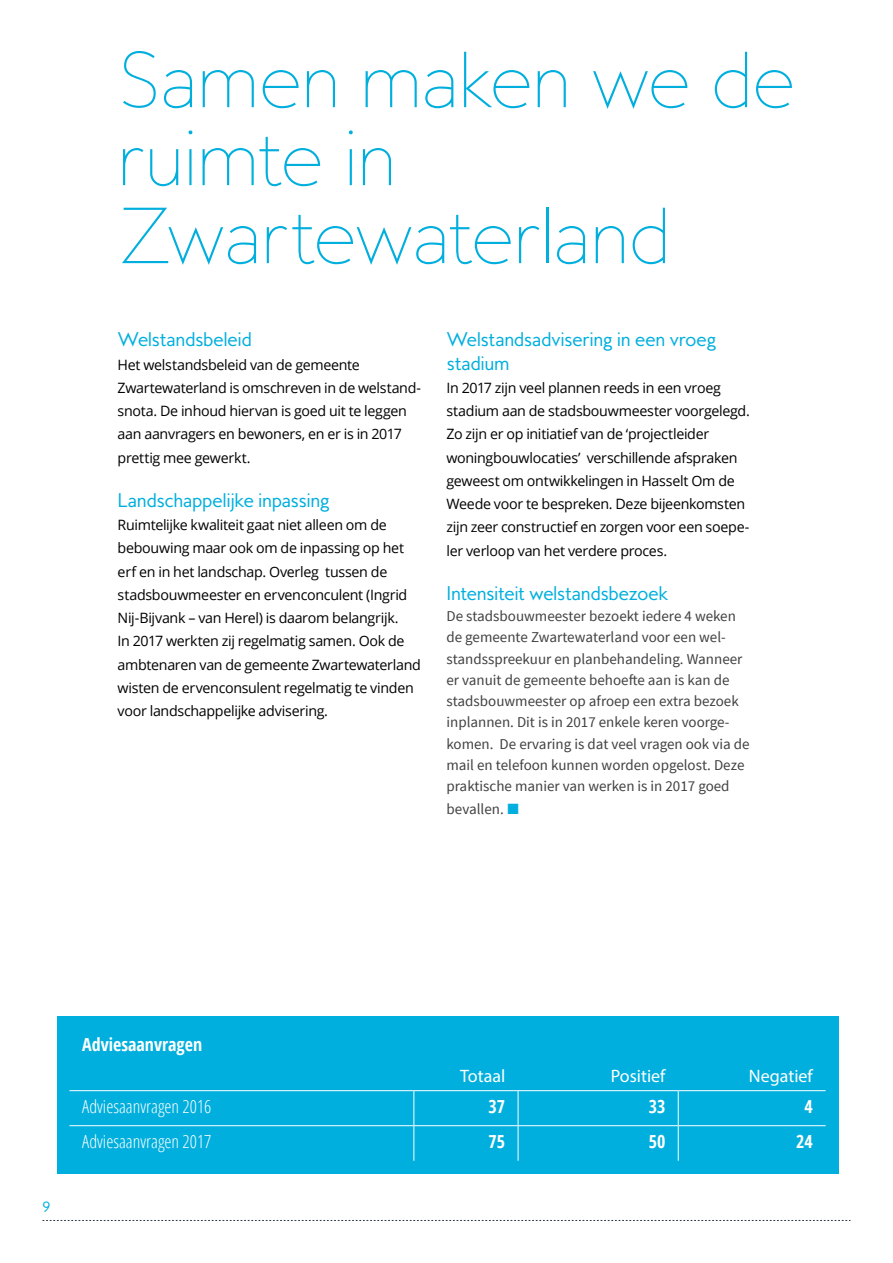
<style>
.page{position:relative;width:893px;height:1263px;background:#fff}
.page>*{position:absolute;margin:0;border:0;box-sizing:border-box;transform-origin:0 0}
.t1{font:100 72px/78px "MB Empire";letter-spacing:-.01em;color:#00afde}
.t2{font:18px/23.2px "MB Empire";letter-spacing:-.03em;color:#00afde}
.t3{font:300 18px "Open Sans Condensed";color:#fff}
.t4{font:700 18px "Open Sans Condensed";color:#fff}
.t5{font:18px "Myriad Pro";color:#fff}
.t6{font:15px/21.3px "Source Sans Pro";color:#414042}
.t7{font:14.25px/23.2px "Open Sans";letter-spacing:-.02em;color:#000}
.t8{font:13.5px "MB Empire";color:#00afde}
</style>
<div class="page">
<svg style="left:43px;top:1220px;width:807px;height:1px"></svg>
<div style="left:57px;top:1016px;width:781px;height:158px;background:#00afde"></div>
<hr style="left:413px;top:1091px;width:1px;height:34px;background:#fff">
<hr style="left:518px;top:1091px;width:1px;height:34px;background:#fff">
<hr style="left:678px;top:1091px;width:1px;height:34px;background:#fff">
<hr style="left:69px;top:1125px;width:345px;height:1px;background:#fff">
<hr style="left:414px;top:1125px;width:104px;height:1px;background:#fff">
<hr style="left:413px;top:1126px;width:1px;height:35px;background:#fff">
<hr style="left:518px;top:1125px;width:160px;height:1px;background:#fff">
<hr style="left:518px;top:1126px;width:1px;height:35px;background:#fff">
<hr style="left:678px;top:1125px;width:148px;height:1px;background:#fff">
<hr style="left:678px;top:1126px;width:1px;height:35px;background:#fff">
<hr style="left:69px;top:1090px;width:345px;height:1px;background:#fff">
<hr style="left:414px;top:1090px;width:104px;height:1px;background:#fff">
<hr style="left:518px;top:1090px;width:160px;height:1px;background:#fff">
<hr style="left:678px;top:1090px;width:148px;height:1px;background:#fff">
<h1 class="t1" style="left:118px;top:41px;width:679px">Samen maken we de ruimte in<br>Zwartewaterland</h1>
<p class="t2" style="left:118px;top:328px;width:136px">Welstandsbeleid</p>
<p class="t7" style="left:118px;top:352px;width:305px">Het welstandsbeleid van de gemeente Zwartewaterland is omschreven in de welstand&shy;snota. De inhoud hiervan is goed uit te leggen aan aanvragers en bewoners, en er is in 2017 prettig mee gewerkt.</p>
<p class="t2" style="left:118px;top:488px;width:214px">Landschappelijke inpassing</p>
<p class="t7" style="left:118px;top:513px;width:305px">Ruimtelijke kwaliteit gaat niet alleen om de bebouwing maar ook om de inpassing op het erf en in het landschap. Overleg tussen de stadsbouwmeester en ervenconculent (Ingrid Nij-Bijvank – van Herel) is daarom belangrijk.<br>In 2017 werkten zij regelmatig samen. Ook de ambtenaren van de gemeente Zwartewaterland wisten de ervenconsulent regelmatig te vinden voor landschappelijke advisering.</p>
<p class="t2" style="left:446px;top:328px;width:272px">Welstandsadvisering in een vroeg stadium</p>
<p class="t7" style="left:446px;top:376px;width:305px">In 2017 zijn veel plannen reeds in een vroeg stadium aan de stadsbouwmeester voorgelegd.<br>Zo zijn er op initiatief van de ‘projectleider woningbouwlocaties’ verschillende afspraken geweest om ontwikkelingen in Hasselt Om de Weede voor te bespreken. Deze bijeenkomsten zijn zeer constructief en zorgen voor een soepe&shy;ler verloop van het verdere proces.</p>
<p class="t2" style="left:446px;top:581px;width:224px">Intensiteit welstandsbezoek</p>
<p class="t6" style="left:446px;top:606px;width:305px">De stadsbouwmeester bezoekt iedere 4 weken de gemeente Zwartewaterland voor een wel&shy;standsspreekuur en planbehandeling. Wanneer er vanuit de gemeente behoefte aan is kan de stadsbouwmeester op afroep een extra bezoek inplannen. Dit is in 2017 enkele keren voorge&shy;komen. De ervaring is dat veel vragen ook via de mail en telefoon kunnen worden opgelost. Deze praktische manier van werken is in 2017 goed</p>
<p class="t6" style="left:446px;top:799px;width:59px">bevallen.</p>
<p class="t8" style="left:43px;top:1198px;width:10px">9</p>
<p class="t4" style="left:82px;top:1032px;width:122px">Adviesaanvragen</p>
<p class="t5" style="left:460px;top:1065px;width:47px">Totaal</p>
<p class="t5" style="left:611px;top:1065px;width:56px">Positief</p>
<p class="t5" style="left:749px;top:1065px;width:65px">Negatief</p>
<p class="t3" style="left:82px;top:1094px;width:131px">Adviesaanvragen 2016</p>
<p class="t4" style="left:489px;top:1094px;width:18px">37</p>
<p class="t4" style="left:649px;top:1094px;width:18px">33</p>
<p class="t4" style="left:805px;top:1094px;width:10px">4</p>
<p class="t3" style="left:82px;top:1129px;width:131px">Adviesaanvragen 2017</p>
<p class="t4" style="left:489px;top:1129px;width:18px">75</p>
<p class="t4" style="left:649px;top:1129px;width:18px">50</p>
<p class="t4" style="left:796px;top:1129px;width:18px">24</p>
</div>
